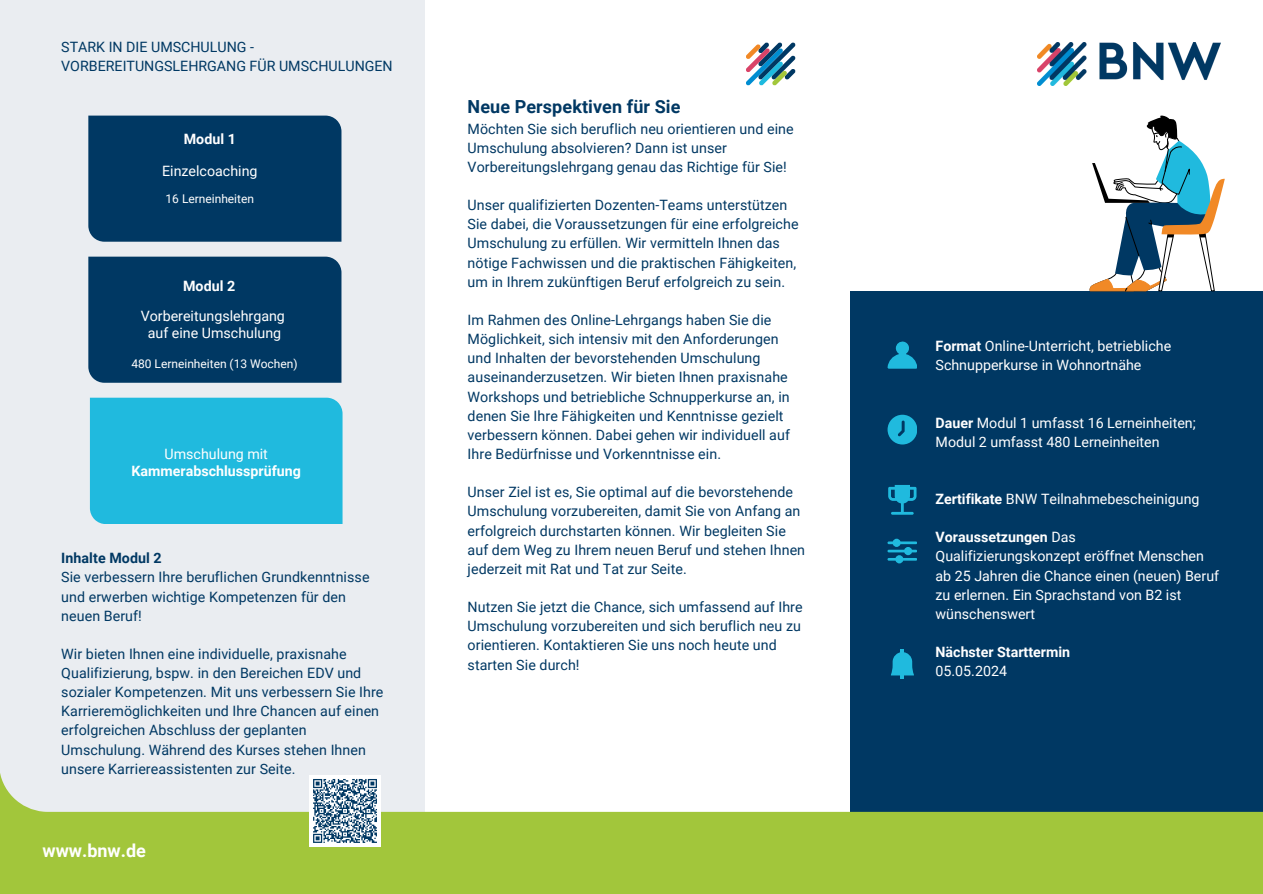
<style>
.page{position:relative;width:1263px;height:894px;background:#fff}
.page>*{position:absolute;margin:0;border:0;box-sizing:border-box;transform-origin:0 0}
.t1{font:700 18px "Roboto";letter-spacing:.005em;color:#003863}
.t2{font:700 18px "Roboto";color:#fff}
.t3{font:14.25px/19.2px "Roboto";letter-spacing:.005em;color:#003863}
.t4{font:14.25px/19.2px "Roboto";color:#fff}
.t5{font:700 14.25px/19.2px "Roboto";color:#fff}
.t6{font:12px "Roboto";color:#fff}
.s1{font-weight:400}
.s2{font-weight:700}
</style>
<div class="page">
<div style="left:850px;top:291px;width:413px;height:602px;background:#003863"></div>
<div style="left:0;top:0;width:425px;height:846px;background:#eaedf1"></div>
<svg style="left:887px;top:341px;width:30px;height:27px"></svg>
<svg style="left:888px;top:485px;width:28px;height:29px"></svg>
<svg style="left:887px;top:414px;width:30px;height:30px"></svg>
<svg style="left:887px;top:538px;width:30px;height:25px"></svg>
<svg style="left:891px;top:649px;width:23px;height:29px"></svg>
<img style="left:1038px;top:43px;width:182px;height:42px">
<svg style="left:746px;top:43px;width:49px;height:42px"></svg>
<svg style="left:0;top:773px;width:1263px;height:120px;fill:#a2c63b"></svg>
<div style="left:309px;top:774px;width:72px;height:72px;background:#fff"></div>
<svg style="left:313px;top:779px;width:64px;height:64px"></svg>
<div style="left:88px;top:116px;width:253px;height:126px;background:#003863"></div>
<div style="left:88px;top:256px;width:253px;height:126px;background:#003863"></div>
<div style="left:90px;top:397px;width:253px;height:126px;background:#20bade"></div>
<svg style="left:1090px;top:116px;width:135px;height:175px"></svg>
<p class="t3" style="left:61px;top:38px;width:333px">STARK IN DIE UMSCHULUNG -<br>VORBEREITUNGSLEHRGANG FÜR UMSCHULUNGEN</p>
<h3 class="t5" style="left:184px;top:130px;width:53px">Modul 1</h3>
<p class="t4" style="left:162px;top:162px;width:97px">Einzelcoaching</p>
<h4 class="t6" style="left:166px;top:191px;width:90px">16 Lerneinheiten</h4>
<h4 class="t5" style="left:183px;top:276px;width:53px">Modul 2</h4>
<h4 class="t4" style="left:141px;top:307px;width:146px;line-height:17px;text-align:center">Vorbereitungslehrgang auf eine Umschulung</h4>
<h4 class="t6" style="left:131px;top:356px;width:168px">480 Lerneinheiten (13 Wochen)</h4>
<h4 class="t5" style="left:132px;top:446px;width:171px;line-height:16.8px;text-align:center"><span class="s1">Umschulung mit<br></span>Kammerabschlussprüfung</h4>
<p class="t3" style="left:61px;top:548px;width:310px"><span class="s2">Inhalte Modul 2<br></span>Sie verbessern Ihre beruflichen Grundkenntnisse und erwerben wichtige Kompetenzen für den neuen Beruf!</p>
<p class="t3" style="left:61px;top:644px;width:324px">Wir bieten Ihnen eine individuelle, praxisnahe Qualifizierung, bspw. in den Bereichen EDV und sozialer Kompetenzen. Mit uns verbessern Sie Ihre Karrieremöglichkeiten und Ihre Chancen auf einen erfolgreichen Abschluss der geplanten Umschulung. Während des Kurses stehen Ihnen unsere Karriereassistenten zur Seite.</p>
<h4 class="t2" style="left:43px;top:839px;width:105px">www.bnw.de</h4>
<p class="t1" style="left:468px;top:97px;width:214px">Neue Perspektiven für Sie</p>
<p class="t3" style="left:468px;top:119px;width:328px">Möchten Sie sich beruflich neu orientieren und eine<br>Umschulung absolvieren? Dann ist unser<br>Vorbereitungslehrgang genau das Richtige für Sie!</p>
<h3 class="t3" style="left:468px;top:195px;width:332px">Unser qualifizierten Dozenten-Teams unterstützen Sie dabei, die Voraussetzungen für eine erfolgreiche Umschulung zu erfüllen. Wir vermitteln Ihnen das nötige Fachwissen und die praktischen Fähigkeiten, um in Ihrem zukünftigen Beruf erfolgreich zu sein.</h3>
<h4 class="t3" style="left:468px;top:310px;width:324px">Im Rahmen des Online-Lehrgangs haben Sie die Möglichkeit, sich intensiv mit den Anforderungen und Inhalten der bevorstehenden Umschulung auseinanderzusetzen. Wir bieten Ihnen praxisnahe Workshops und betriebliche Schnupperkurse an, in denen Sie Ihre Fähigkeiten und Kenntnisse gezielt verbessern können. Dabei gehen wir individuell auf Ihre Bedürfnisse und Vorkenntnisse ein.</h4>
<p class="t3" style="left:468px;top:482px;width:339px">Unser Ziel ist es, Sie optimal auf die bevorstehende Umschulung vorzubereiten, damit Sie von Anfang an erfolgreich durchstarten können. Wir begleiten Sie auf dem Weg zu Ihrem neuen Beruf und stehen Ihnen jederzeit mit Rat und Tat zur Seite.</p>
<p class="t3" style="left:468px;top:597px;width:337px">Nutzen Sie jetzt die Chance, sich umfassend auf Ihre Umschulung vorzubereiten und sich beruflich neu zu orientieren. Kontaktieren Sie uns noch heute und starten Sie durch!</p>
<p class="t4" style="left:935px;top:336px;width:237px"><span class="s2">Format</span> Online-Unterricht, betriebliche<br>Schnupperkurse in Wohnortnähe</p>
<h4 class="t4" style="left:935px;top:413px;width:262px"><span class="s2">Dauer</span> Modul 1 umfasst 16 Lerneinheiten;<br>Modul 2 umfasst 480 Lerneinheiten</h4>
<h4 class="t4" style="left:935px;top:489px;width:266px"><span class="s2">Zertifikate</span> BNW Teilnahmebescheinigung</h4>
<h4 class="t4" style="left:935px;top:527px;width:285px"><span class="s2">Voraussetzungen</span> Das<br>Qualifizierungskonzept eröffnet Menschen ab 25 Jahren die Chance einen (neuen) Beruf zu erlernen. Ein Sprachstand von B2 ist wünschenswert</h4>
<p class="t5" style="left:935px;top:642px;width:136px">Nächster Starttermin<br><span class="s1">05.05.2024</span></p>
</div>
